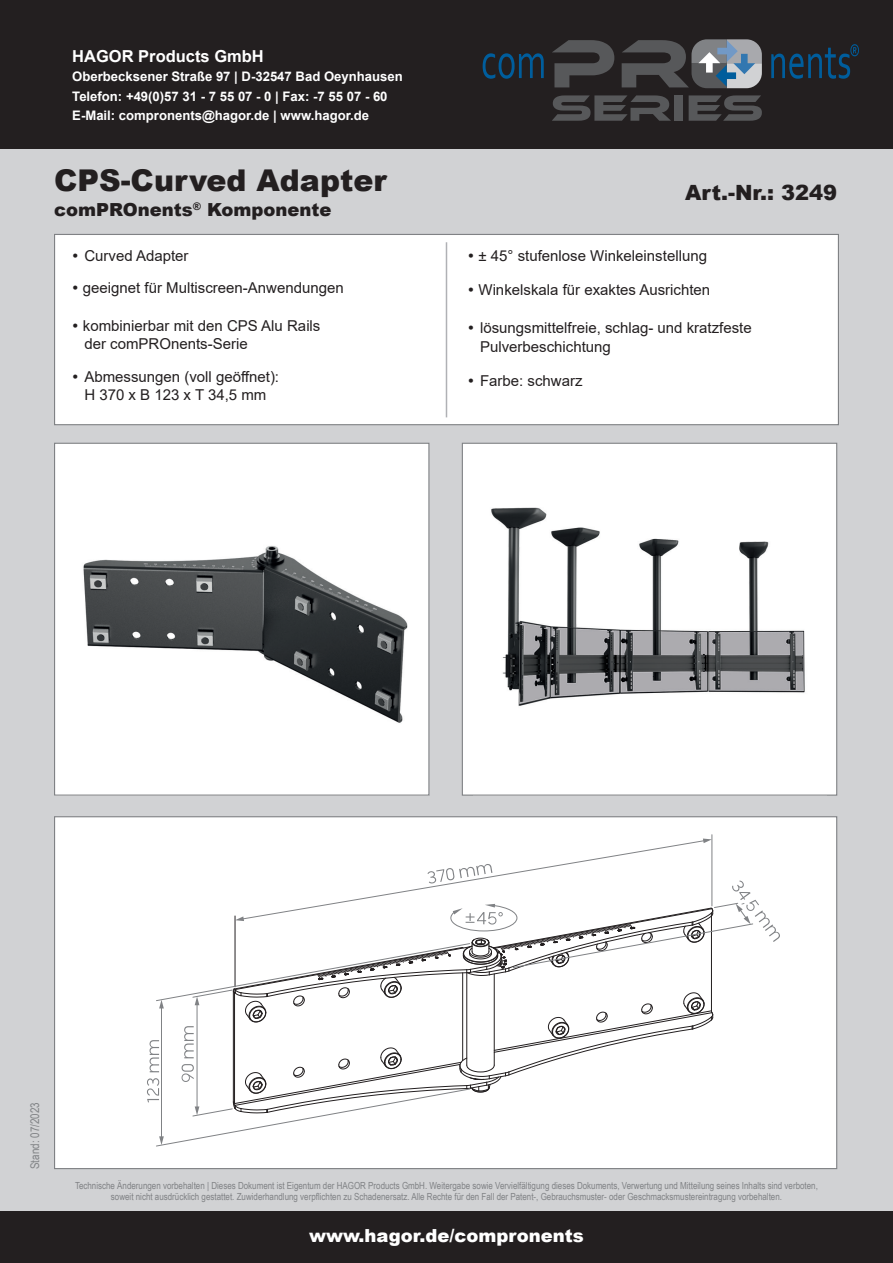
<style>
.page{position:relative;width:893px;height:1263px;background:#d1d2d4}
.page>*{position:absolute;margin:0;border:0;box-sizing:border-box;transform-origin:0 0}
.t1{font:900 30px "Arial";color:#231f20}
.t2{font:900 21px "Arial";color:#231f20}
.t3{font:900 18px "Arial";color:#fff}
.t4{font:900 18px "Arial";color:#231f20}
.t5{font:700 16.5px "Arial";color:#fff}
.t6{font:15px/18px "Arial";color:#231f20}
.t7{font:700 13.2px/19px "Arial";color:#fff}
.t8{font:12px "Arial Narrow";color:#808285}
.t9{font:9.75px/10.5px "Arial Narrow";color:#808285;text-align:center}
</style>
<div class="page">
<div style="left:0;top:1212px;width:893px;height:51px;background:#231f20"></div>
<div style="left:0;top:0;width:893px;height:149px;background:#231f20"></div>
<svg style="left:483px;top:53px;width:61px;height:26px"></svg>
<svg style="left:552px;top:40px;width:62px;height:47px"></svg>
<svg style="left:771px;top:44px;width:88px;height:35px"></svg>
<svg style="left:552px;top:95px;width:119px;height:26px"></svg>
<div style="left:674px;top:95px;width:9px;height:26px;background:#57585a"></div>
<svg style="left:689px;top:95px;width:73px;height:26px"></svg>
<svg style="left:622px;top:39px;width:140px;height:49px"></svg>
<div style="left:54px;top:816px;width:783px;height:353px;background:#fff;border:1px solid #808285"></div>
<img style="left:56px;top:445px;width:371px;height:349px">
<div style="left:54px;top:443px;width:375px;height:353px;border:1px solid #808285"></div>
<div style="left:462px;top:443px;width:375px;height:352px;background:#fff"></div>
<img style="left:491px;top:507px;width:314px;height:199px">
<div style="left:462px;top:443px;width:375px;height:353px;border:1px solid #808285"></div>
<div style="left:55px;top:234px;width:783px;height:191px;background:#fff"></div>
<div style="left:54px;top:234px;width:785px;height:191px;border:1px solid #808285"></div>
<hr style="left:446px;top:242px;width:1px;height:175px;background:#b0b1b5">
<hr style="left:711px;top:835px;width:1px;height:71px;background:#808285">
<svg style="left:147px;top:838px;width:633px;height:309px"></svg>
<h3 class="t5" style="left:72px;top:45px;width:193px">HAGOR Products GmbH</h3>
<h3 class="t7" style="left:72px;top:67px;width:332px">Oberbecksener Straße 97 | D-32547 Bad Oeynhausen<br>Telefon: +49(0)57 31 - 7 55 07 - 0 | Fax: -7 55 07 - 60<br>E-Mail: compronents@hagor.de | www.hagor.de</h3>
<h1 class="t1" style="left:54px;top:158px;width:334px">CPS-Curved Adapter</h1>
<h3 class="t4" style="left:54px;top:197px;width:279px">comPROnents<sup>®</sup> Komponente</h3>
<h3 class="t6" style="left:83px;top:239px;width:262px;line-height:32.5px">Curved Adapter<br>geeignet für Multiscreen-Anwendungen</h3>
<h3 class="t6" style="left:83px;top:317px;width:239px">kombinierbar mit den CPS Alu Rails der comPROnents-Serie</h3>
<h3 class="t6" style="left:84px;top:367px;width:196px">Abmessungen (voll geöffnet):<br>H 370 x B 123 x T 34,5 mm</h3>
<h2 class="t2" style="left:685px;top:177px;width:154px">Art.-Nr.: 3249</h2>
<h3 class="t6" style="left:478px;top:246px;width:230px">± 45° stufenlose Winkeleinstellung</h3>
<h3 class="t6" style="left:478px;top:280px;width:233px">Winkelskala für exaktes Ausrichten</h3>
<h3 class="t6" style="left:480px;top:318px;width:273px;line-height:19px">lösungsmittelfreie, schlag- und kratzfeste<br>Pulverbeschichtung</h3>
<h3 class="t6" style="left:480px;top:371px;width:104px">Farbe: schwarz</h3>
<p class="t8" style="left:26px;top:1169px;width:68px;rotate:-90deg">Stand: 07/2023</p>
<p class="t9" style="left:75px;top:1180px;width:744px">Technische Änderungen vorbehalten | Dieses Dokument ist Eigentum der HAGOR Products GmbH. Weitergabe sowie Vervielfältigung dieses Dokuments, Verwertung und Mitteilung seines Inhalts sind verboten, soweit nicht ausdrücklich gestattet. Zuwiderhandlung verpflichten zu Schadenersatz. Alle Rechte für den Fall der Patent-, Gebrauchsmuster- oder Geschmacksmustereintragung vorbehalten.</p>
<h3 class="t3" style="left:309px;top:1222px;width:276px">www.hagor.de/compronents</h3>
</div>
